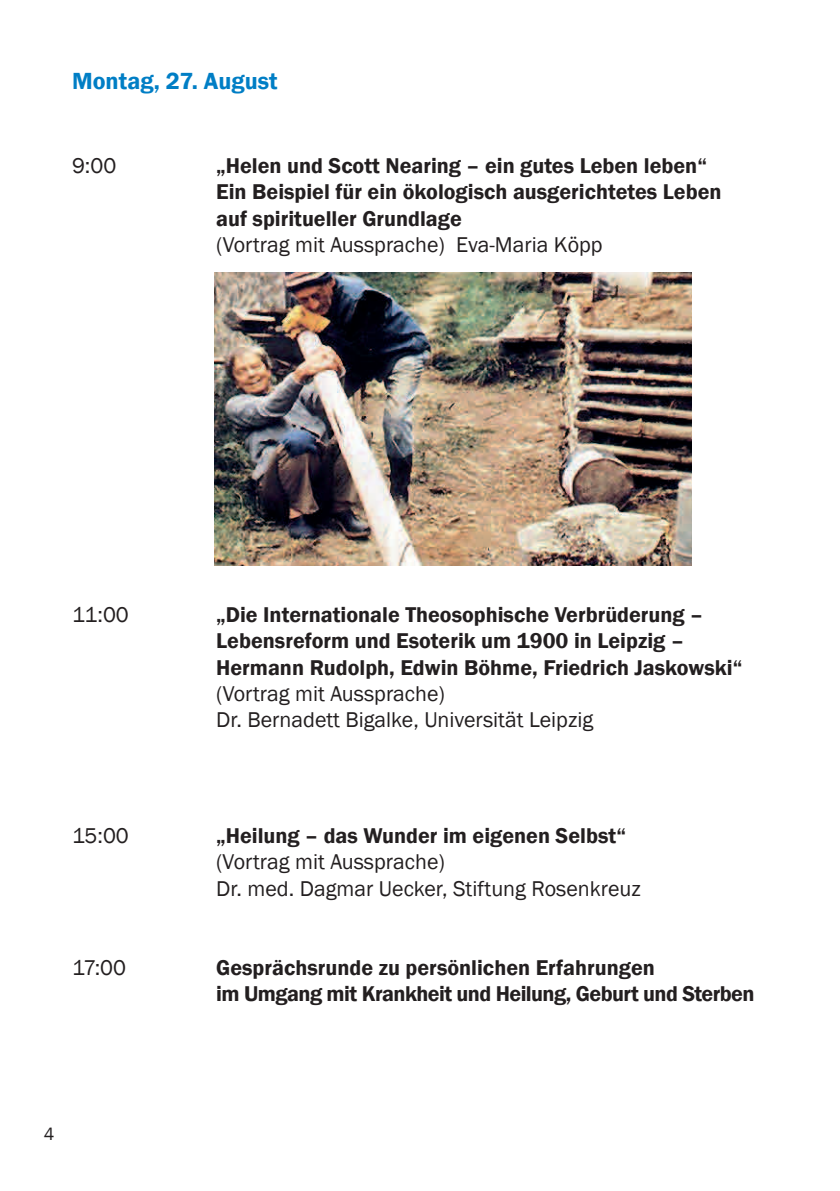
<style>
.page{position:relative;width:840px;height:1191px;background:#fff}
.page>*{position:absolute;margin:0;border:0;box-sizing:border-box;transform-origin:0 0}
.t1{font:600 24px "Franklin Gothic";color:#007ec5}
.t2{font:600 22px/26.4px "Franklin Gothic";color:#231f20}
.t3{font:22px/26.4px "Franklin Gothic";color:#231f20}
.t4{font:18px "Franklin Gothic";color:#231f20}
</style>
<div class="page">
<img style="left:214px;top:272px;width:477px;height:293px">
<p class="t1" style="left:72px;top:66px;width:207px">Montag, 27. August</p>
<p class="t3" style="left:72px;top:153px;width:46px">9:00</p>
<p class="t2" style="left:216px;top:153px;width:506px">„Helen und Scott Nearing – ein gutes Leben leben“<br>Ein Beispiel für ein ökologisch ausgerichtetes Leben auf spiritueller Grundlage</p>
<p class="t3" style="left:216px;top:232px;width:388px">(Vortrag mit Aussprache) Eva-Maria Köpp</p>
<p class="t3" style="left:72px;top:602px;width:58px">11:00</p>
<p class="t2" style="left:216px;top:601px;width:527px">„Die Internationale Theosophische Verbrüderung –<br>Lebensreform und Esoterik um 1900 in Leipzig –<br>Hermann Rudolph, Edwin Böhme, Friedrich Jaskowski“</p>
<p class="t3" style="left:216px;top:681px;width:378px">(Vortrag mit Aussprache)<br>Dr. Bernadett Bigalke, Universität Leipzig</p>
<p class="t3" style="left:72px;top:822px;width:58px">15:00</p>
<p class="t2" style="left:216px;top:822px;width:411px">„Heilung – das Wunder im eigenen Selbst“</p>
<p class="t3" style="left:216px;top:849px;width:426px">(Vortrag mit Aussprache)<br>Dr. med. Dagmar Uecker, Stiftung Rosenkreuz</p>
<p class="t3" style="left:72px;top:954px;width:55px">17:00</p>
<p class="t2" style="left:216px;top:954px;width:539px">Gesprächsrunde zu persönlichen Erfahrungen<br>im Umgang mit Krankheit und Heilung, Geburt und Sterben</p>
<p class="t4" style="left:44px;top:1122px;width:12px">4</p>
</div>
